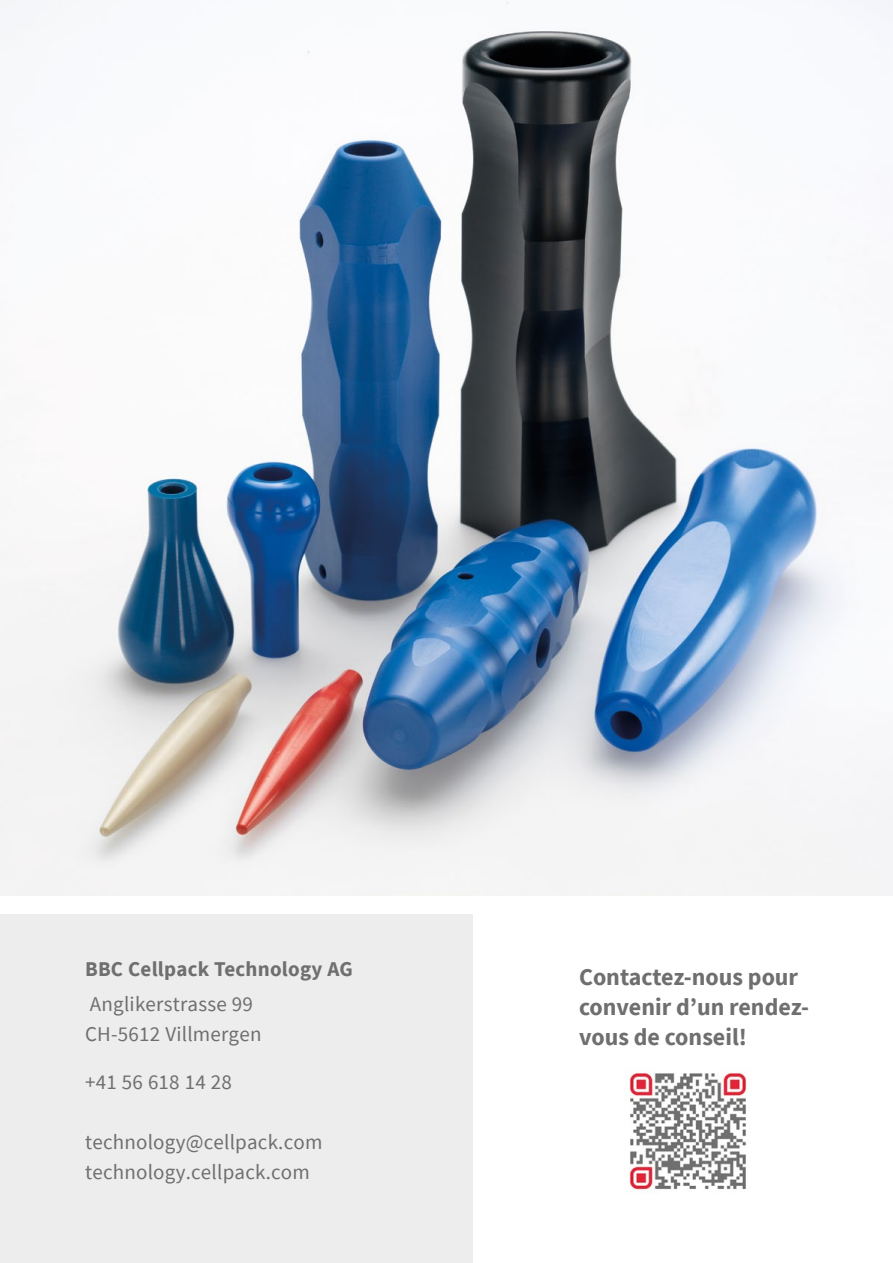
<style>
.page{position:relative;width:893px;height:1263px;background:#fff}
.page>*{position:absolute;margin:0;border:0;box-sizing:border-box;transform-origin:0 0}
.t1{font:700 24px/30px "Source Sans Pro";color:#706f6f}
.t2{font:21px/30px "Source Sans Pro";letter-spacing:.01em;color:#706f6f}
.t3{font:700 21px "Source Sans Pro";letter-spacing:.01em;color:#706f6f}
</style>
<div class="page">
<img style="left:0;top:0;width:893px;height:895px">
<div style="left:0;top:914px;width:472px;height:349px;background:#ededed"></div>
<img style="left:629px;top:1072px;width:119px;height:118px">
<p class="t3" style="left:85px;top:954px;width:269px">BBC Cellpack Technology AG</p>
<p class="t2" style="left:85px;top:989px;width:178px">Anglikerstrasse 99<br>CH-5612 Villmergen</p>
<p class="t2" style="left:85px;top:1067px;width:148px">+41 56 618 14 28</p>
<p class="t2" style="left:85px;top:1127px;width:239px">technology@cellpack.com technology.cellpack.com</p>
<p class="t1" style="left:579px;top:962px;width:232px">Contactez-nous pour convenir d’un rendez&shy;vous de conseil!</p>
</div>
